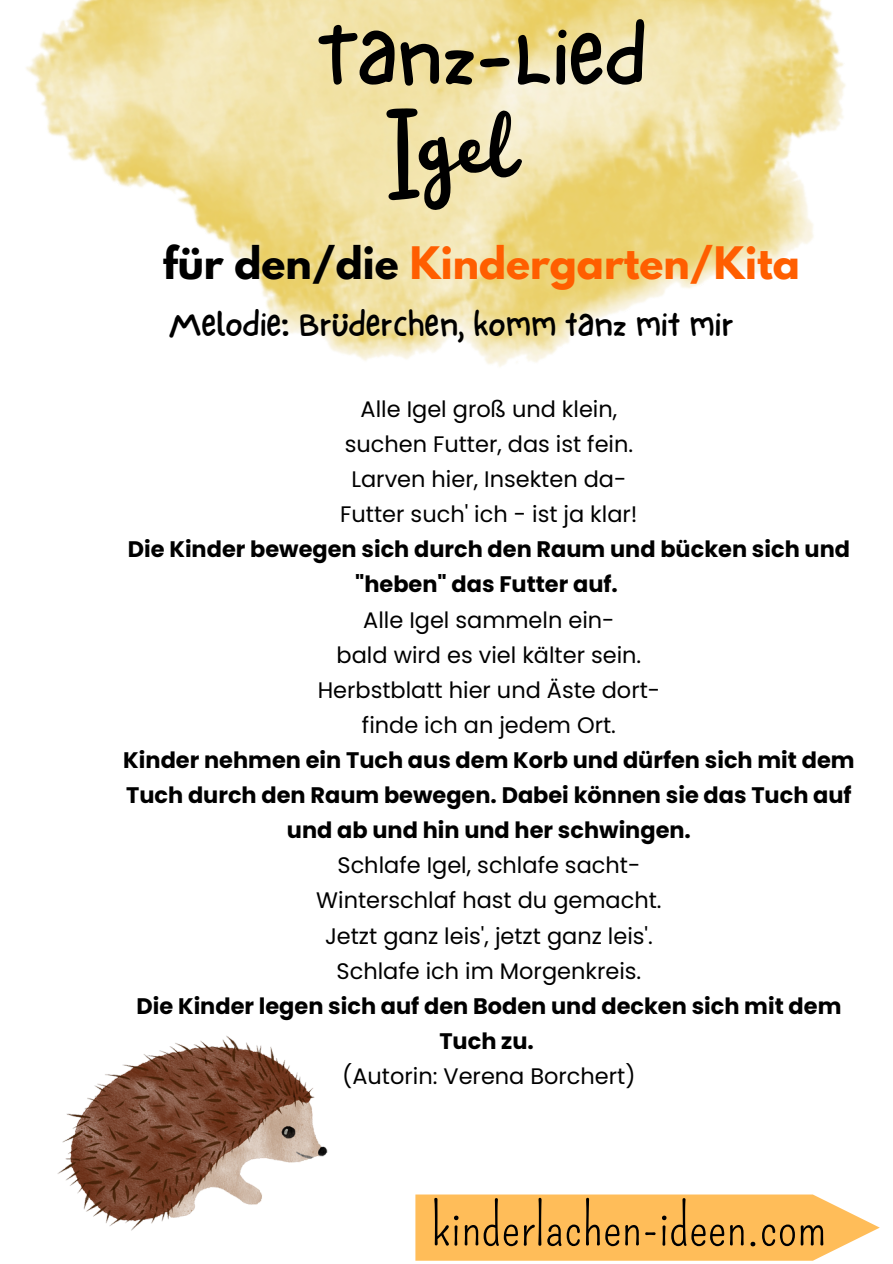
<style>
.page{position:relative;width:893px;height:1264px;background:#fff}
.page>*{position:absolute;margin:0;border:0;box-sizing:border-box;transform-origin:0 0}
.t1{font:100.65px "Railey";color:#000}
.t2{font:84.15px "NF One Little Font Regular";color:#000}
.t3{font:55.2px "Pompiere";color:#000}
.t4{font:700 39.6px "League Spartan";color:#ff5e00}
.t5{font:34.8px "NF One Little Font Regular";color:#000}
.t6{font:22.5px "Poppins";color:#000}
.t7{font:700 22.5px/35.1px "Poppins";color:#000;text-align:center}
.s1{color:#000}
</style>
<div class="page">
<svg style="left:415px;top:1194px;width:464px;height:66px;background:#ffc266"></svg>
<img style="left:26px;top:0;width:820px;height:367px">
<img style="left:57px;top:1035px;width:271px;height:196px">
<p class="t2" style="left:316px;top:6px;width:331px">Tanz-Lied</p>
<p class="t1" style="left:390px;top:94px;width:123px">Igel</p>
<p class="t4" style="left:163px;top:243px;width:638px"><span class="s1">für den/die</span> Kindergarten/Kita</p>
<p class="t5" style="left:168px;top:303px;width:567px">Melodie: Brüderchen, komm tanz mit mir</p>
<p class="t6" style="left:360px;top:393px;width:258px">Alle Igel groß und klein,</p>
<p class="t6" style="left:344px;top:428px;width:290px">suchen Futter, das ist fein.</p>
<p class="t6" style="left:351px;top:463px;width:276px">Larven hier, Insekten da-</p>
<p class="t6" style="left:340px;top:498px;width:299px">Futter such' ich - ist ja klar!</p>
<p class="t7" style="left:128px;top:532px;width:723px">Die Kinder bewegen sich durch den Raum und bücken sich und "heben" das Futter auf.</p>
<p class="t6" style="left:363px;top:604px;width:253px">Alle Igel sammeln ein-</p>
<p class="t6" style="left:336px;top:639px;width:306px">bald wird es viel kälter sein.</p>
<p class="t6" style="left:317px;top:674px;width:344px">Herbstblatt hier und Äste dort-</p>
<p class="t6" style="left:362px;top:709px;width:255px">finde ich an jedem Ort.</p>
<p class="t7" style="left:123px;top:742px;width:732px">Kinder nehmen ein Tuch aus dem Korb und dürfen sich mit dem<br>Tuch durch den Raum bewegen. Dabei können sie das Tuch auf und ab und hin und her schwingen.</p>
<p class="t6" style="left:337px;top:849px;width:304px">Schlafe Igel, schlafe sacht-</p>
<p class="t6" style="left:316px;top:884px;width:347px">Winterschlaf hast du gemacht.</p>
<p class="t6" style="left:325px;top:919px;width:329px">Jetzt ganz leis', jetzt ganz leis'.</p>
<p class="t6" style="left:336px;top:955px;width:306px">Schlafe ich im Morgenkreis.</p>
<p class="t7" style="left:136px;top:988px;width:706px">Die Kinder legen sich auf den Boden und decken sich mit dem<br>Tuch zu.</p>
<p class="t6" style="left:342px;top:1060px;width:295px">(Autorin: Verena Borchert)</p>
<p class="t3" style="left:431px;top:1193px;width:397px">kinderlachen-ideen.com</p>
</div>
